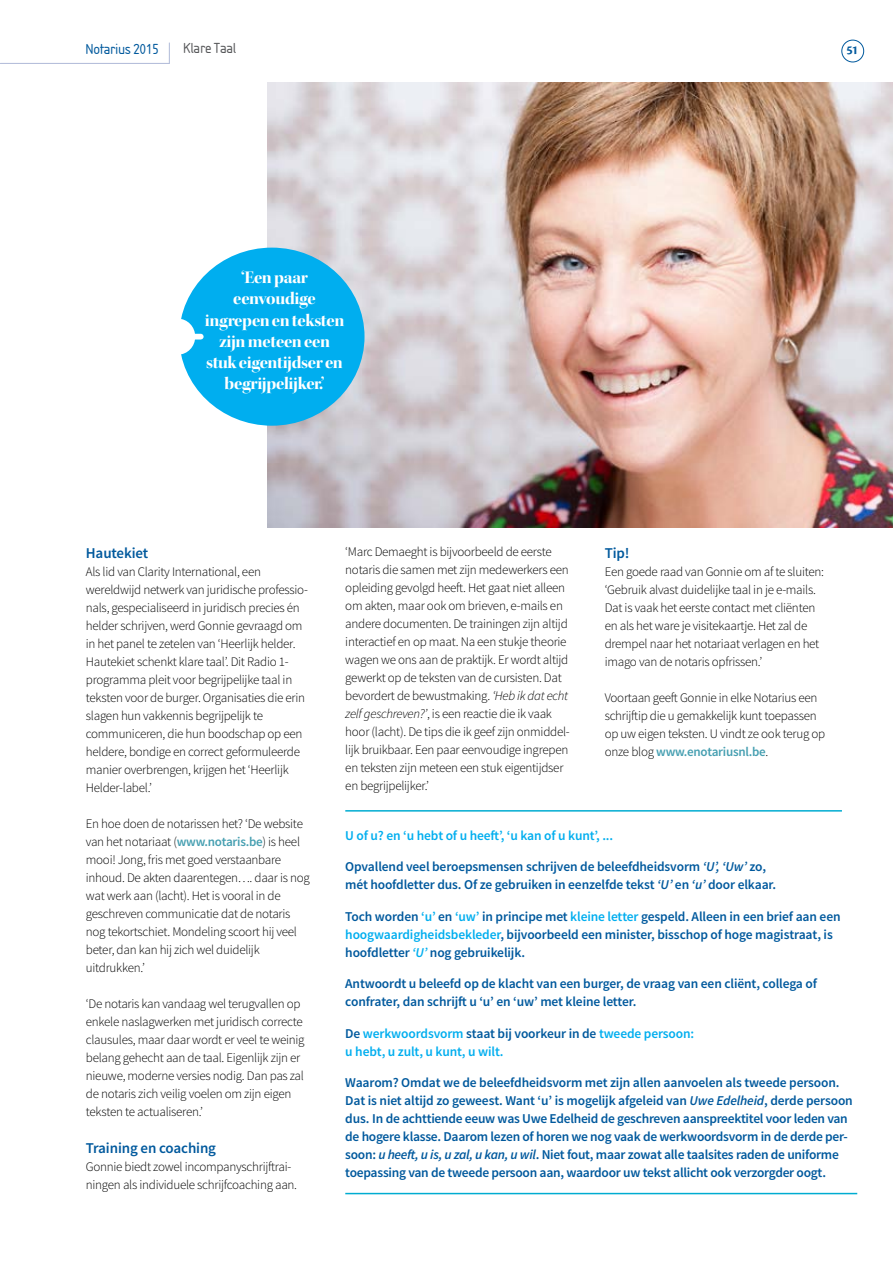
<style>
.page{position:relative;width:893px;height:1263px;background:#fff}
.page>*{position:absolute;margin:0;border:0;box-sizing:border-box;transform-origin:0 0}
.t1{font:18px/21.1px "Kepler Std Bold Disp";letter-spacing:-.02em;color:#fff;text-align:center}
.t2{font:600 15px "Source Sans Pro";letter-spacing:-.01em;color:#00599d}
.t3{font:600 13.5px/18px "Source Sans Pro";letter-spacing:-.01em;color:#00599d}
.t4{font:600 13.5px/18px "Source Sans Pro";letter-spacing:-.01em;color:#00aeef}
.t5{font:13.5px "Isonorm SB";letter-spacing:-.03em;color:#00599d}
.t6{font:13.5px "Isonorm SB";letter-spacing:-.02em;color:#58595b}
.t7{font:300 13.05px/18px "Source Sans Pro";letter-spacing:-.02em;color:#000}
.t8{font:700 12.75px "Cronos Pro";color:#00599d}
.s1{font-weight:600;color:#469fb1}
.s2{font-style:italic}
.s3{color:#00aeef}
.s4{font-style:italic;color:#00aeef}
.s5{color:#00599d}
</style>
<div class="page">
<hr style="left:0;top:63px;width:169px;height:1px;background:#b0bad8">
<div style="left:841px;top:40px;width:23px;height:22px;border:1px solid #00599d;border-radius:50%"></div>
<svg style="left:169px;top:43px;width:1px;height:20px"></svg>
<hr style="left:345px;top:810px;width:497px;height:1px;background:#00acd1">
<hr style="left:345px;top:1193px;width:512px;height:1px;background:#00acd1">
<img style="left:268px;top:83px;width:624px;height:444px">
<div style="left:179px;top:248px;width:186px;height:178px;background:#00aeef;border-radius:50%"></div>
<div style="left:161px;top:319px;width:34px;height:36px;background:#fff;border-radius:50%"></div>
<div style="left:190px;top:334px;width:11px;height:5px;background:#fff"></div>
<p class="t6" style="left:183px;top:40px;width:55px">Klare Taal</p>
<p class="t5" style="left:85px;top:41px;width:75px">Notarius 2015</p>
<p class="t8" style="left:846px;top:43px;width:13px">51</p>
<h1 class="t1" style="left:205px;top:267px;width:141px">‘Een paar eenvoudige ingrepen en teksten zijn meteen een stuk eigentijdser en begrijpelijker.’</h1>
<p class="t2" style="left:86px;top:543px;width:64px">Hautekiet</p>
<p class="t7" style="left:86px;top:562px;width:224px">Als lid van Clarity International, een wereldwijd netwerk van juridische professio&shy;nals, gespecialiseerd in juridisch precies én helder schrijven, werd Gonnie gevraagd om in het panel te zetelen van ‘Heerlijk helder.<br>Hautekiet schenkt klare taal’. Dit Radio 1- programma pleit voor begrijpelijke taal in teksten voor de burger. Organisaties die erin slagen hun vakkennis begrijpelijk te communiceren, die hun boodschap op een heldere, bondige en correct geformuleerde manier overbrengen, krijgen het ‘Heerlijk Helder-label.’</p>
<p class="t7" style="left:86px;top:814px;width:226px">En hoe doen de notarissen het? ‘De website van het notariaat (<span class="s1">www.notaris.be</span>) is heel mooi! Jong, fris met goed verstaanbare inhoud. De akten daarentegen…. daar is nog wat werk aan (lacht). Het is vooral in de geschreven communicatie dat de notaris nog tekortschiet. Mondeling scoort hij veel beter, dan kan hij zich wel duidelijk uitdrukken.’</p>
<p class="t7" style="left:86px;top:994px;width:220px">‘De notaris kan vandaag wel terugvallen op enkele naslagwerken met juridisch correcte clausules, maar daar wordt er veel te weinig belang gehecht aan de taal. Eigenlijk zijn er nieuwe, moderne versies nodig. Dan pas zal de notaris zich veilig voelen om zijn eigen teksten te actualiseren.’</p>
<p class="t2" style="left:86px;top:1139px;width:132px">Training en coaching</p>
<p class="t7" style="left:86px;top:1158px;width:213px">Gonnie biedt zowel incompanyschrijftrai&shy;ningen als individuele schrijfcoaching aan.</p>
<p class="t7" style="left:345px;top:543px;width:226px">‘Marc Demaeght is bijvoorbeeld de eerste notaris die samen met zijn medewerkers een opleiding gevolgd heeft. Het gaat niet alleen om akten, maar ook om brieven, e-mails en andere documenten. De trainingen zijn altijd interactief en op maat. Na een stukje theorie wagen we ons aan de praktijk. Er wordt altijd gewerkt op de teksten van de cursisten. Dat bevordert de bewustmaking. <span class="s2">‘Heb ik dat echt zelf geschreven?’</span>, is een reactie die ik vaak hoor (lacht). De tips die ik geef zijn onmiddel&shy;lijk bruikbaar. Een paar eenvoudige ingrepen en teksten zijn meteen een stuk eigentijdser en begrijpelijker.’</p>
<p class="t2" style="left:605px;top:543px;width:26px">Tip!</p>
<p class="t7" style="left:605px;top:562px;width:221px">Een goede raad van Gonnie om af te sluiten: ‘Gebruik alvast duidelijke taal in je e-mails.<br>Dat is vaak het eerste contact met cliënten en als het ware je visitekaartje. Het zal de drempel naar het notariaat verlagen en het imago van de notaris opfrissen.’</p>
<p class="t7" style="left:605px;top:688px;width:222px">Voortaan geeft Gonnie in elke Notarius een schrijftip die u gemakkelijk kunt toepassen op uw eigen teksten. U vindt ze ook terug op onze blog <span class="s1">www.enotariusnl.be</span>.</p>
<p class="t4" style="left:345px;top:827px;width:269px">U of u? en ‘u hebt of u heeft’, ‘u kan of u kunt’, ...</p>
<p class="t3" style="left:345px;top:858px;width:432px">Opvallend veel beroepsmensen schrijven de beleefdheidsvorm <span class="s2">‘U’, ‘Uw’</span> zo, mét hoofdletter dus. Of ze gebruiken in eenzelfde tekst <span class="s2">‘U’</span> en <span class="s2">‘u’</span> door elkaar.</p>
<p class="t3" style="left:345px;top:908px;width:497px">Toch worden <span class="s3">‘u’</span> en <span class="s3">‘uw’</span> in principe met <span class="s3">kleine letter</span> gespeld. Alleen in een brief aan een <span class="s3">hoogwaardigheidsbekleder</span>, bijvoorbeeld een minister, bisschop of hoge magistraat, is hoofdletter <span class="s4">‘U’</span> nog gebruikelijk.</p>
<p class="t3" style="left:345px;top:975px;width:473px">Antwoordt u beleefd op de klacht van een burger, de vraag van een cliënt, collega of confrater, dan schrijft u ‘u’ en ‘uw’ met kleine letter.</p>
<p class="t4" style="left:345px;top:1025px;width:350px"><span class="s5">De</span> werkwoordsvorm <span class="s5">staat bij voorkeur in de</span> tweede persoon: u hebt, u zult, u kunt, u wilt.</p>
<p class="t3" style="left:345px;top:1074px;width:509px">Waarom? Omdat we de beleefdheidsvorm met zijn allen aanvoelen als tweede persoon.<br>Dat is niet altijd zo geweest. Want ‘u’ is mogelijk afgeleid van <span class="s2">Uwe Edelheid</span>, derde persoon dus. In de achttiende eeuw was Uwe Edelheid de geschreven aanspreektitel voor leden van de hogere klasse. Daarom lezen of horen we nog vaak de werkwoordsvorm in de derde per&shy;soon: <span class="s2">u heeft, u is, u zal, u kan, u wil</span>. Niet fout, maar zowat alle taalsites raden de uniforme toepassing van de tweede persoon aan, waardoor uw tekst allicht ook verzorgder oogt.</p>
</div>
